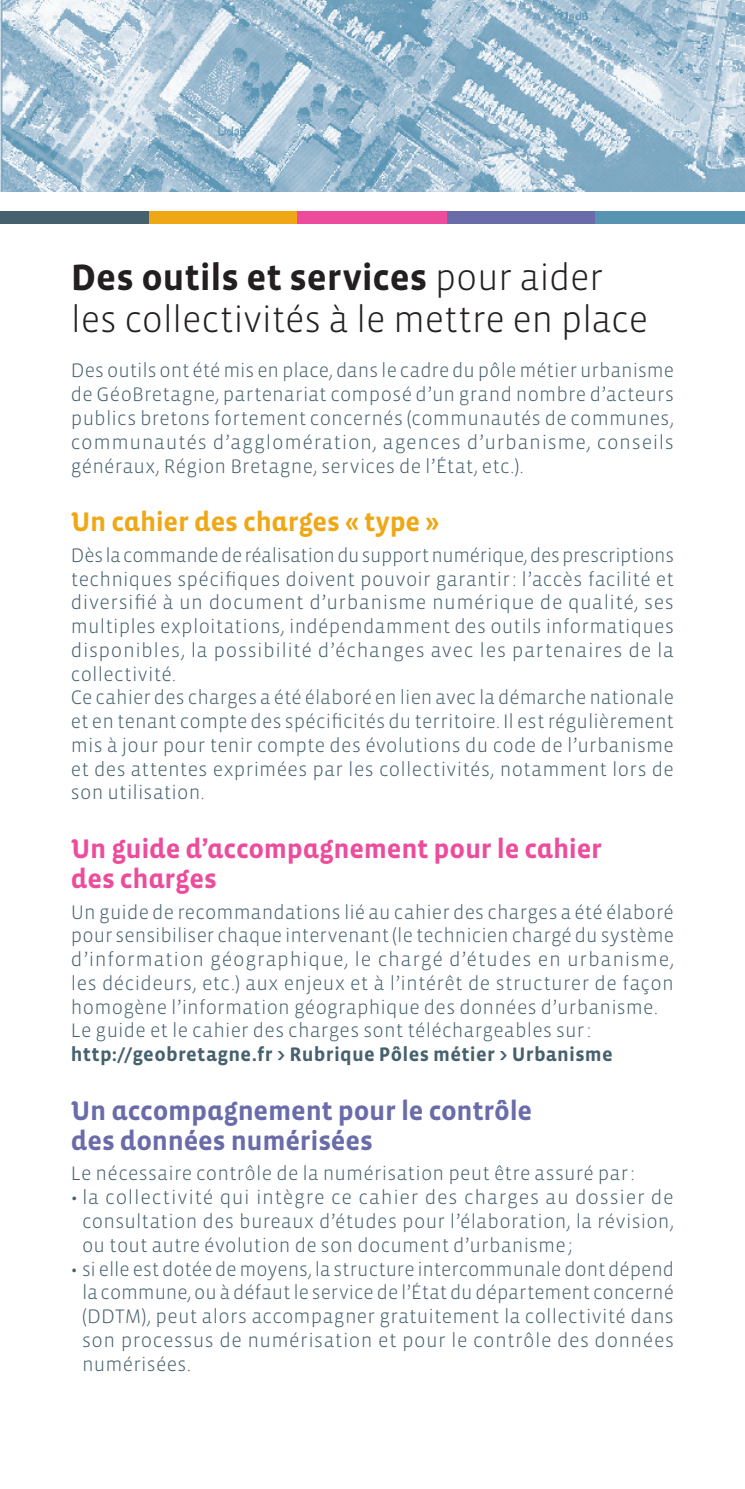
<style>
.page{position:relative;width:745px;height:1489px;background:#fff}
.page>*{position:absolute;margin:0;border:0;box-sizing:border-box;transform-origin:0 0}
.t1{font:300 37.5px/42.5px "Vista Sans";letter-spacing:-.01em;color:#231f20}
.t2{font:700 27.5px/30px "Vista Sans Alt";letter-spacing:-.01em;color:#6a6ca9}
.t3{font:700 27.5px/30px "Vista Sans Alt";letter-spacing:-.01em;color:#ed4c9c}
.t4{font:700 27.5px "Vista Sans Alt";letter-spacing:-.005em;color:#efa715}
.t5{font:300 20px/23.8px "Vista Sans";letter-spacing:.01em;color:#46616e;text-align:justify}
.t6{font:700 20px "Vista Sans";letter-spacing:.015em;color:#46616e}
.s1{font-weight:700}
</style>
<div class="page">
<img style="left:0;top:0;width:744px;height:191px">
<div style="left:0;top:211px;width:149px;height:13px;background:#46616e"></div>
<div style="left:149px;top:211px;width:149px;height:13px;background:#efa715"></div>
<div style="left:298px;top:211px;width:148px;height:13px;background:#ed4c9c"></div>
<div style="left:446px;top:211px;width:149px;height:13px;background:#6a6ca9"></div>
<div style="left:595px;top:211px;width:149px;height:13px;background:#5694b2"></div>
<h1 class="t1" style="left:71px;top:257px;width:578px"><span class="s1">Des outils et services</span> pour aider les collectivités à le mettre en place</h1>
<p class="t5" style="left:71px;top:359px;width:604px">Des outils ont été mis en place, dans le cadre du pôle métier urbanisme de GéoBretagne, partenariat composé d’un grand nombre d’acteurs publics bretons fortement concernés (communautés de communes, communautés d’agglomération, agences d’urbanisme, conseils généraux, Région Bretagne, services de l’État, etc.).</p>
<h2 class="t4" style="left:71px;top:507px;width:369px">Un cahier des charges « type »</h2>
<p class="t5" style="left:71px;top:543px;width:604px;text-align:left">Dès la commande de réalisation du support numérique, des prescriptions techniques spécifiques doivent pouvoir garantir: l’accès facilité et diversifié à un document d’urbanisme numérique de qualité, ses multiples exploitations, indépendamment des outils informatiques disponibles, la possibilité d’échanges avec les partenaires de la collectivité.<br>Ce cahier des charges a été élaboré en lien avec la démarche nationale et en tenant compte des spécificités du territoire. Il est régulièrement mis à jour pour tenir compte des évolutions du code de l’urbanisme et des attentes exprimées par les collectivités, notamment lors de son utilisation.</p>
<h2 class="t3" style="left:71px;top:834px;width:532px">Un guide d’accompagnement pour le cahier des charges</h2>
<p class="t5" style="left:71px;top:900px;width:604px;text-align:left">Un guide de recommandations lié au cahier des charges a été élaboré pour sensibiliser chaque intervenant (le technicien chargé du système d’information géographique, le chargé d’études en urbanisme, les décideurs, etc.) aux enjeux et à l’intérêt de structurer de façon homogène l’information géographique des données d’urbanisme.<br>Le guide et le cahier des charges sont téléchargeables sur:</p>
<p class="t6" style="left:71px;top:1044px;width:543px">http://geobretagne.fr &gt; Rubrique Pôles métier &gt; Urbanisme</p>
<h2 class="t2" style="left:71px;top:1095px;width:462px">Un accompagnement pour le contrôle des données numérisées</h2>
<p class="t5" style="left:71px;top:1162px;width:565px">Le nécessaire contrôle de la numérisation peut être assuré par:</p>
<p class="t5" style="left:82px;top:1185px;width:593px;text-indent:-11px">• la collectivité qui intègre ce cahier des charges au dossier de consultation des bureaux d’études pour l’élaboration, la révision, ou tout autre évolution de son document d’urbanisme ;</p>
<p class="t5" style="left:82px;top:1257px;width:593px;text-indent:-11px">• si elle est dotée de moyens, la structure intercommunale dont dépend la commune, ou à défaut le service de l’État du département concerné (DDTM), peut alors accompagner gratuitement la collectivité dans son processus de numérisation et pour le contrôle des données numérisées.</p>
</div>
